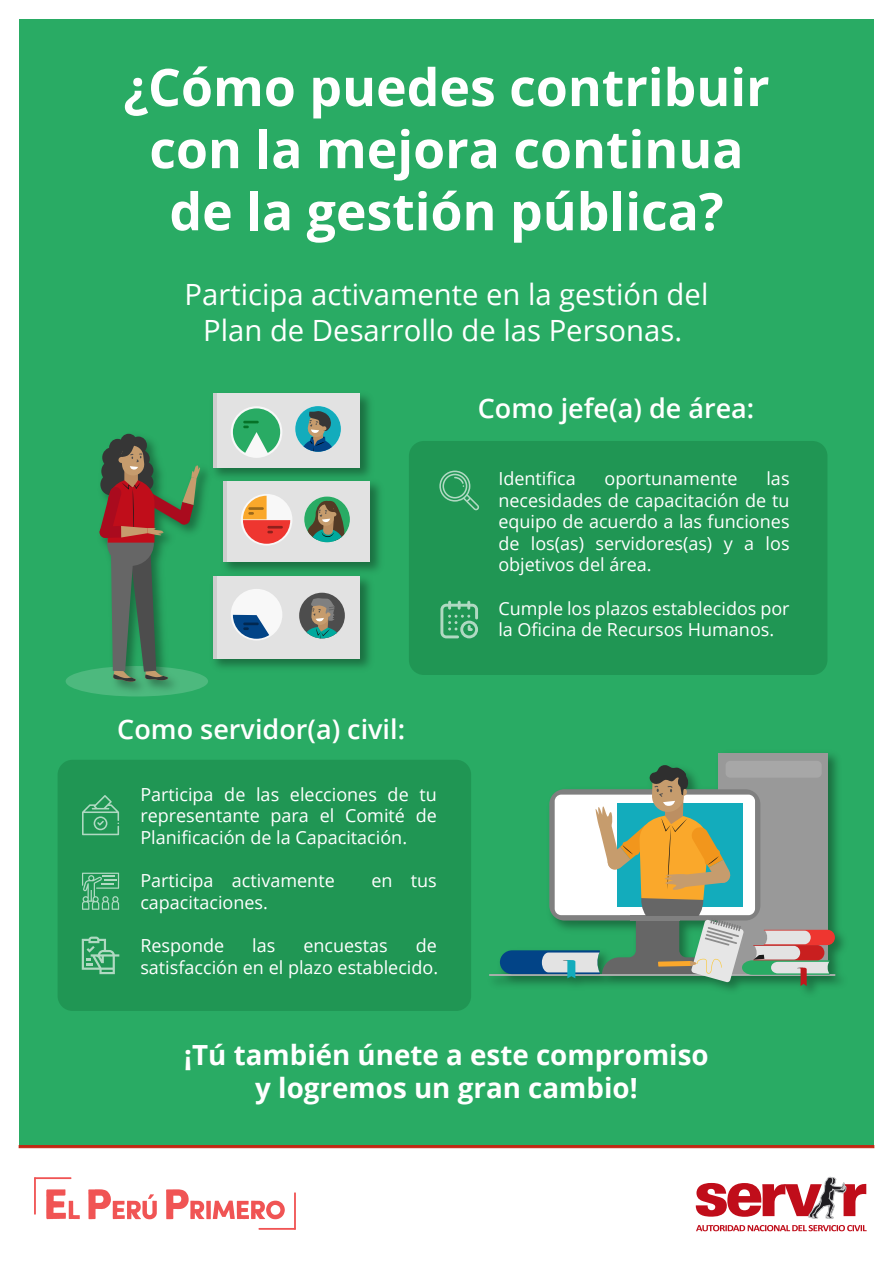
<style>
.page{position:relative;width:893px;height:1263px;background:#fff}
.page>*{position:absolute;margin:0;border:0;box-sizing:border-box;transform-origin:0 0}
.t1{font:700 51.75px/62.1px "Open Sans";color:#fff;text-align:center}
.t2{font:29.25px/35.1px "Open Sans";color:#fff;text-align:center}
.t3{font:700 27.75px/33.3px "Open Sans";color:#fff;text-align:center}
.t4{font:600 27px "Open Sans";color:#fff}
.t5{font:18px/21.6px "Open Sans";color:#fff;text-align:justify}
</style>
<div class="page">
<div style="left:19px;top:19px;width:855px;height:1127px;background:#29ab64"></div>
<div style="left:19px;top:1145px;width:855px;height:3px;background:#c22713;border:1px solid #c22713"></div>
<hr style="left:34px;top:1177px;width:37px;height:2px;background:#f05454">
<hr style="left:34px;top:1177px;width:2px;height:38px;background:#f05454">
<hr style="left:258px;top:1228px;width:38px;height:2px;background:#f05454">
<hr style="left:294px;top:1192px;width:2px;height:38px;background:#f05454">
<svg style="left:46px;top:1189px;width:34px;height:30px"></svg>
<svg style="left:88px;top:1189px;width:69px;height:30px"></svg>
<svg style="left:166px;top:1189px;width:119px;height:30px"></svg>
<svg style="left:696px;top:1225px;width:171px;height:6px"></svg>
<svg style="left:696px;top:1177px;width:170px;height:42px"></svg>
<div style="left:409px;top:441px;width:418px;height:234px;background:#209654;border-radius:15px"></div>
<div style="left:58px;top:760px;width:413px;height:251px;background:#209654;border-radius:15px"></div>
<svg style="left:439px;top:471px;width:40px;height:39px"></svg>
<svg style="left:440px;top:601px;width:38px;height:37px"></svg>
<svg style="left:82px;top:795px;width:37px;height:40px"></svg>
<svg style="left:82px;top:873px;width:37px;height:37px"></svg>
<svg style="left:82px;top:936px;width:37px;height:38px"></svg>
<img style="left:574px;top:753px;width:270px;height:240px">
<div style="left:718px;top:753px;width:109px;height:221px;background:#999"></div>
<div style="left:726px;top:761px;width:96px;height:17px;background:#a7a7a7;border-radius:5px"></div>
<div style="left:66px;top:666px;width:142px;height:30px;background:#4db97e;border-radius:50%"></div>
<img style="left:93px;top:433px;width:115px;height:264px">
<svg style="left:111px;top:554px;width:57px;height:128px"></svg>
<div style="left:130px;top:437px;width:17px;height:17px;background:#363636;border-radius:50%"></div>
<div style="left:120px;top:434px;width:17px;height:17px;background:#363636;border-radius:50%"></div>
<div style="left:107px;top:521px;width:47px;height:45px;background:#666;border-radius:50%"></div>
<img style="left:206px;top:393px;width:174px;height:282px">
<div style="left:223px;top:481px;width:143px;height:81px;background:linear-gradient(to bottom,#d7d7d7,#d7d7d7)"></div>
<div style="left:228px;top:481px;width:142px;height:81px;background:#e2e2e2"></div>
<div style="left:241px;top:494px;width:51px;height:51px;background:#f8f8f8;border-radius:50%"></div>
<svg style="left:243px;top:496px;width:47px;height:48px"></svg>
<div style="left:213px;top:576px;width:143px;height:82px;background:#cdcdcd"></div>
<div style="left:217px;top:576px;width:143px;height:82px;background:#e2e2e2"></div>
<div style="left:231px;top:589px;width:51px;height:51px;background:#f8f8f8;border-radius:50%"></div>
<svg style="left:233px;top:615px;width:36px;height:24px"></svg>
<div style="left:213px;top:394px;width:143px;height:74px;background:#cdcdcd"></div>
<div style="left:217px;top:394px;width:143px;height:74px;background:#e2e2e2"></div>
<div style="left:231px;top:406px;width:51px;height:52px;background:#f8f8f8;border-radius:50%"></div>
<svg style="left:233px;top:408px;width:47px;height:45px"></svg>
<svg style="left:304px;top:496px;width:46px;height:46px"></svg>
<div style="left:295px;top:406px;width:46px;height:46px;background:#13acbc;border-radius:50%"></div>
<div style="left:299px;top:593px;width:46px;height:45px;background:#4d4d4d;border-radius:50%"></div>
<svg style="left:99px;top:440px;width:102px;height:103px"></svg>
<svg style="left:299px;top:411px;width:36px;height:41px"></svg>
<svg style="left:304px;top:499px;width:46px;height:43px"></svg>
<svg style="left:303px;top:598px;width:38px;height:40px"></svg>
<svg style="left:489px;top:764px;width:346px;height:222px"></svg>
<h1 class="t1" style="left:123px;top:55px;width:648px">¿Cómo puedes contribuir con la mejora continua de la gestión pública?</h1>
<h2 class="t2" style="left:185px;top:276px;width:525px">Participa activamente en la gestión del<br>Plan de Desarrollo de las Personas.</h2>
<h3 class="t4" style="left:478px;top:389px;width:278px">Como jefe(a) de área:</h3>
<h3 class="t4" style="left:117px;top:711px;width:289px">Como servidor(a) civil:</h3>
<p class="t5" style="left:140px;top:783px;width:298px">Participa de las elecciones de tu representante para el Comité de Planificación de la Capacitación.</p>
<p class="t5" style="left:140px;top:869px;width:196px">Participa activamente</p>
<p class="t5" style="left:371px;top:869px;width:67px">en tus</p>
<p class="t5" style="left:140px;top:891px;width:129px">capacitaciones.</p>
<p class="t5" style="left:140px;top:934px;width:85px">Responde</p>
<p class="t5" style="left:252px;top:934px;width:25px">las</p>
<p class="t5" style="left:303px;top:934px;width:86px">encuestas</p>
<p class="t5" style="left:140px;top:934px;width:299px;text-align:right">de<br>satisfacción en el plazo establecido.</p>
<p class="t5" style="left:498px;top:467px;width:79px">Identifica</p>
<p class="t5" style="left:605px;top:467px;width:134px">oportunamente</p>
<p class="t5" style="left:498px;top:467px;width:293px;text-indent:268px">las necesidades de capacitación de tu equipo de acuerdo a las funciones de los(as) servidores(as) y a los objetivos del área.</p>
<p class="t5" style="left:498px;top:597px;width:293px">Cumple los plazos establecidos por la Oficina de Recursos Humanos.</p>
<h3 class="t3" style="left:184px;top:1037px;width:526px">¡Tú también únete a este compromiso y logremos un gran cambio!</h3>
</div>
